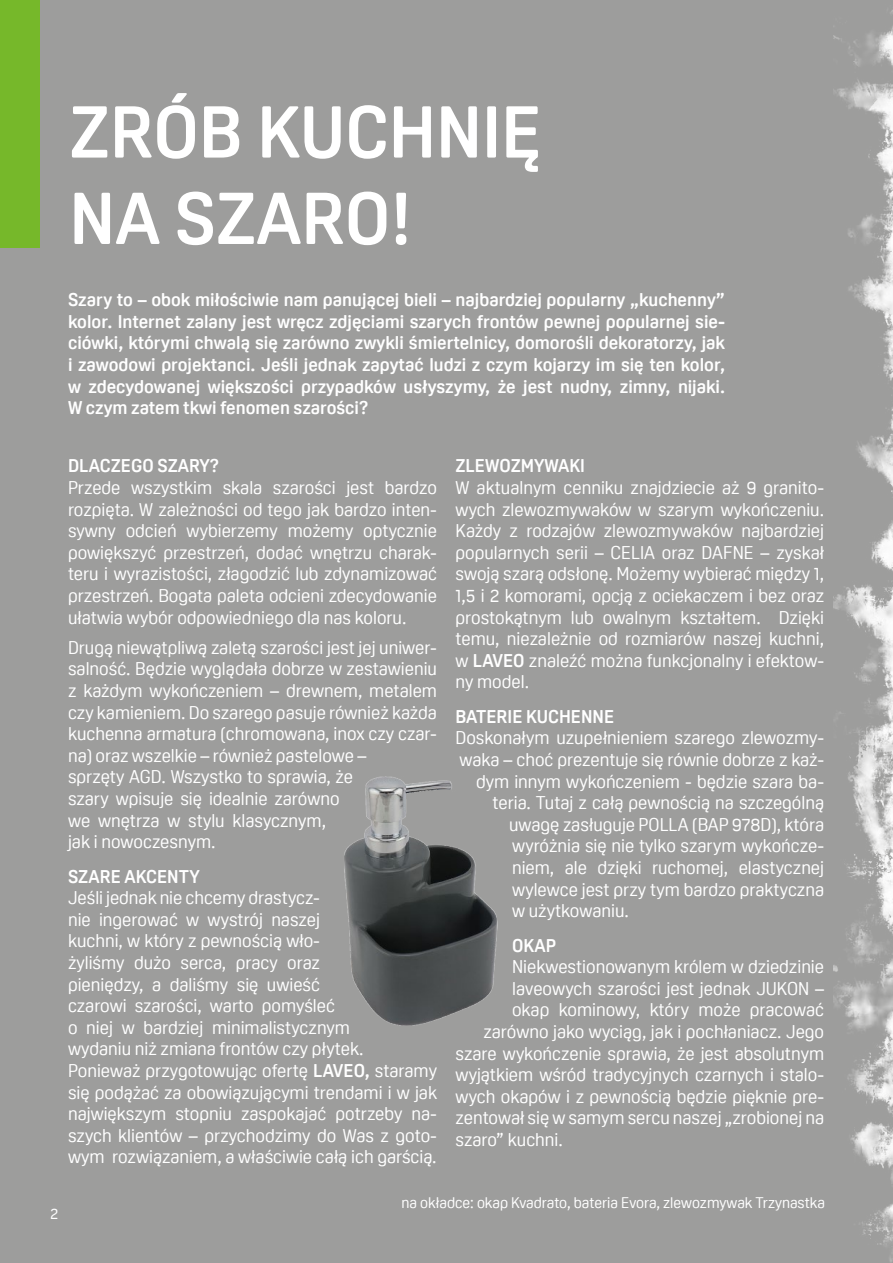
<style>
.page{position:relative;width:893px;height:1263px;background:#9d9d9c}
.page>*{position:absolute;margin:0;border:0;box-sizing:border-box;transform-origin:0 0}
.t1{font:700 72px/86.4px "Oscine";color:#fff}
.t2{font:18px/21.6px "Oscine";color:#fff;text-align:justify}
.t3{font:700 18px/21.6px "Oscine";color:#fff;text-align:justify}
.t4{font:15px "Oscine";color:#fff}
.s1{font-weight:700}
</style>
<div class="page">
<div style="left:0;top:0;width:39px;height:248px;background:#76b82a"></div>
<img style="left:344px;top:776px;width:154px;height:249px">
<img style="left:834px;top:10px;width:59px;height:1252px">
<h1 class="t1" style="left:69px;top:89px;width:474px">ZRÓB KUCHNIĘ<br>NA SZARO!</h1>
<p class="t3" style="left:68px;top:289px;width:658px">Szary to – obok miłościwie nam panującej bieli – najbardziej popularny „kuchenny” kolor. Internet zalany jest wręcz zdjęciami szarych frontów pewnej popularnej sie&shy;ciówki, którymi chwalą się zarówno zwykli śmiertelnicy, domorośli dekoratorzy, jak i zawodowi projektanci. Jeśli jednak zapytać ludzi z czym kojarzy im się ten kolor, w zdecydowanej większości przypadków usłyszymy, że jest nudny, zimny, nijaki.<br>W czym zatem tkwi fenomen szarości?</p>
<p class="t3" style="left:68px;top:455px;width:153px">DLACZEGO SZARY?</p>
<p class="t2" style="left:68px;top:477px;width:371px">Przede wszystkim skala szarości jest bardzo rozpięta. W zależności od tego jak bardzo inten&shy;sywny odcień wybierzemy możemy optycznie powiększyć przestrzeń, dodać wnętrzu charak&shy;teru i wyrazistości, złagodzić lub zdynamizować przestrzeń. Bogata paleta odcieni zdecydowanie ułatwia wybór odpowiedniego dla nas koloru.</p>
<p class="t2" style="left:68px;top:637px;width:371px;text-align:left">Drugą niewątpliwą zaletą szarości jest jej uniwer&shy;salność. Będzie wyglądała dobrze w zestawieniu z każdym wykończeniem – drewnem, metalem czy kamieniem. Do szarego pasuje również każda kuchenna armatura (chromowana, inox czy czar&shy;na) oraz wszelkie – również pastelowe –<br>sprzęty AGD. Wszystko to sprawia, że<br>szary wpisuje się idealnie zarówno<br>we wnętrza w stylu klasycznym,<br>jak i nowoczesnym.</p>
<p class="t3" style="left:68px;top:865px;width:133px">SZARE AKCENTY</p>
<p class="t2" style="left:68px;top:887px;width:371px;text-align:left">Jeśli jednak nie chcemy drastycz-<br>nie ingerować w wystrój naszej<br>kuchni, w który z pewnością wło-<br>żyliśmy dużo serca, pracy oraz<br>pieniędzy, a daliśmy się uwieść<br>czarowi szarości, warto pomyśleć<br>o niej w bardziej minimalistycznym<br>wydaniu niż zmiana frontów czy płytek.<br>Ponieważ przygotowując ofertę <span class="s1">LAVEO,</span> staramy się podążać za obowiązującymi trendami i w jak największym stopniu zaspokajać potrzeby na&shy;szych klientów – przychodzimy do Was z goto&shy;wym rozwiązaniem, a właściwie całą ich garścią.</p>
<p class="t3" style="left:455px;top:455px;width:131px">ZLEWOZMYWAKI</p>
<p class="t2" style="left:455px;top:477px;width:370px">W aktualnym cenniku znajdziecie aż 9 granito&shy;wych zlewozmywaków w szarym wykończeniu.<br>Każdy z rodzajów zlewozmywaków najbardziej popularnych serii – CELIA oraz DAFNE – zyskał swoją szarą odsłonę. Możemy wybierać między 1, 1,5 i 2 komorami, opcją z ociekaczem i bez oraz prostokątnym lub owalnym kształtem. Dzięki temu, niezależnie od rozmiarów naszej kuchni, w <span class="s1">LAVEO</span> znaleźć można funkcjonalny i efektow&shy;ny model.</p>
<p class="t3" style="left:455px;top:706px;width:160px">BATERIE KUCHENNE</p>
<p class="t2" style="left:455px;top:727px;width:370px">Doskonałym uzupełnieniem szarego zlewozmy-</p>
<p class="t2" style="left:460px;top:749px;width:366px">waka – choć prezentuje się równie dobrze z każ-</p>
<p class="t2" style="left:476px;top:770px;width:350px">dym innym wykończeniem - będzie szara ba-</p>
<p class="t2" style="left:493px;top:792px;width:333px">teria. Tutaj z całą pewnością na szczególną</p>
<p class="t2" style="left:509px;top:814px;width:317px">uwagę zasługuje POLLA (BAP 978D), która</p>
<p class="t2" style="left:512px;top:835px;width:314px">wyróżnia się nie tylko szarym wykończe-</p>
<p class="t2" style="left:512px;top:857px;width:314px">niem, ale dzięki ruchomej, elastycznej</p>
<p class="t2" style="left:512px;top:878px;width:314px">wylewce jest przy tym bardzo praktyczna</p>
<p class="t2" style="left:512px;top:900px;width:118px">w użytkowaniu.</p>
<p class="t3" style="left:512px;top:934px;width:45px">OKAP</p>
<p class="t2" style="left:512px;top:956px;width:314px">Niekwestionowanym królem w dziedzinie</p>
<p class="t2" style="left:512px;top:978px;width:313px">laveowych szarości jest jednak JUKON –</p>
<p class="t2" style="left:512px;top:999px;width:314px">okap kominowy, który może pracować</p>
<p class="t2" style="left:484px;top:1021px;width:342px">zarówno jako wyciąg, jak i pochłaniacz. Jego</p>
<p class="t2" style="left:455px;top:1042px;width:370px">szare wykończenie sprawia, że jest absolutnym</p>
<p class="t2" style="left:455px;top:1064px;width:370px">wyjątkiem wśród tradycyjnych czarnych i stalo-</p>
<p class="t2" style="left:455px;top:1086px;width:370px">wych okapów i z pewnością będzie pięknie pre-</p>
<p class="t2" style="left:455px;top:1107px;width:370px">zentował się w samym sercu naszej „zrobionej na</p>
<p class="t2" style="left:455px;top:1129px;width:109px">szaro” kuchni.</p>
<p class="t4" style="left:50px;top:1205px;width:9px">2</p>
<p class="t4" style="left:401px;top:1194px;width:425px">na okładce: okap Kvadrato, bateria Evora, zlewozmywak Trzynastka</p>
</div>
